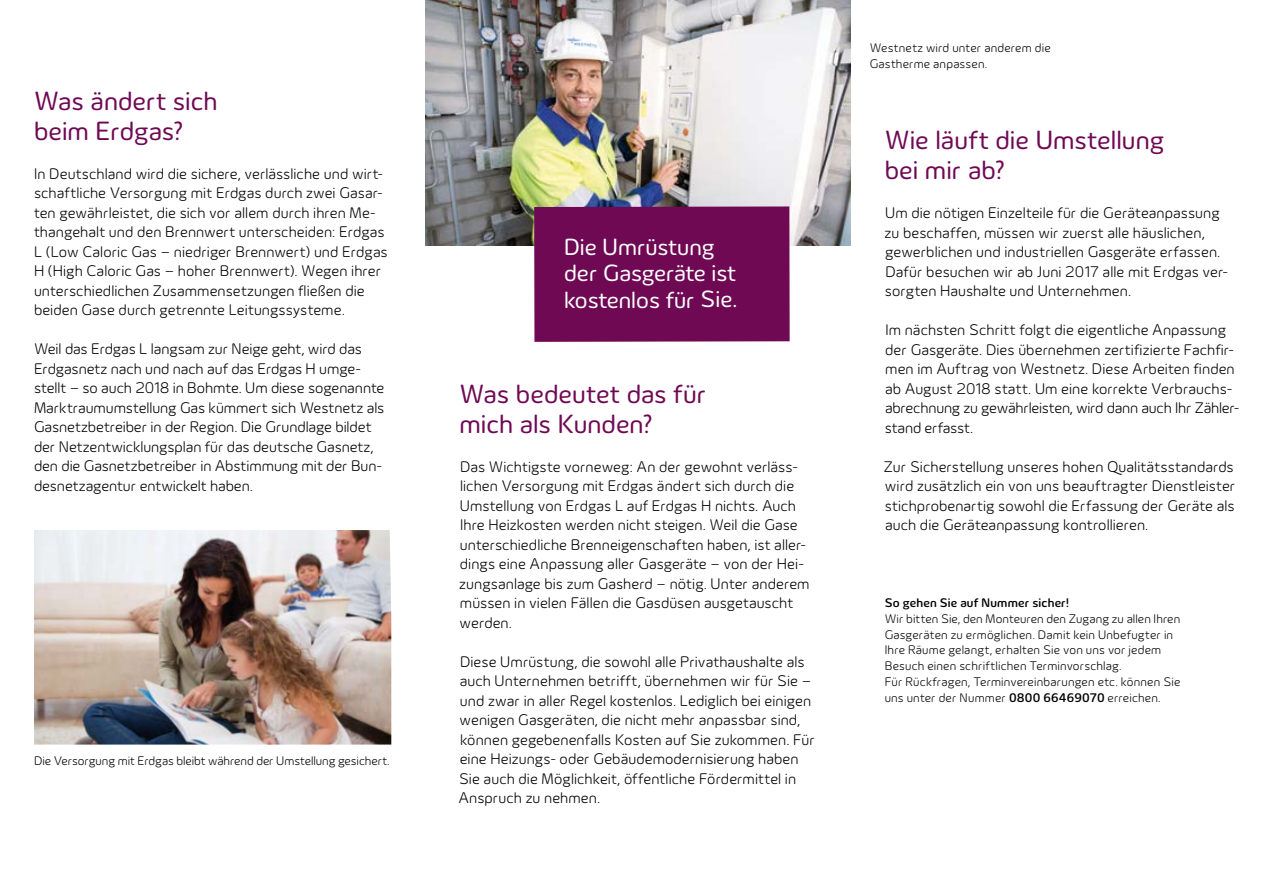
<style>
.page{position:relative;width:1276px;height:893px;background:#fff}
.page>*{position:absolute;margin:0;border:0;box-sizing:border-box;transform-origin:0 0}
.t1{font:27px/29.7px "Innogy";color:#6f0954}
.t2{font:24px/26.4px "Innogy";letter-spacing:-.005em;color:#fff}
.t3{font:300 15.75px/19.5px "Innogy";color:#000}
.t4{font:300 12.75px/15.8px "Innogy";letter-spacing:.01em;color:#000}
.t5{font:500 12.75px "Innogy";letter-spacing:.015em;color:#000}
.s1{font-weight:500}
</style>
<div class="page">
<img style="left:425px;top:0;width:425px;height:245px">
<img style="left:34px;top:530px;width:357px;height:215px">
<div style="left:534px;top:206px;width:255px;height:136px;background:#6f0954"></div>
<h1 class="t1" style="left:34px;top:86px;width:185px">Was ändert sich beim Erdgas?</h1>
<p class="t3" style="left:34px;top:164px;width:355px">In Deutschland wird die sichere, verlässliche und wirt&shy;schaftliche Versorgung mit Erdgas durch zwei Gasar&shy;ten gewährleistet, die sich vor allem durch ihren Me&shy;thangehalt und den Brennwert unterscheiden: Erdgas L (Low Caloric Gas – niedriger Brennwert) und Erdgas H (High Caloric Gas – hoher Brennwert). Wegen ihrer unterschiedlichen Zusammensetzungen fließen die beiden Gase durch getrennte Leitungssysteme.</p>
<p class="t3" style="left:34px;top:340px;width:352px">Weil das Erdgas L langsam zur Neige geht, wird das Erdgasnetz nach und nach auf das Erdgas H umge&shy;stellt – so auch 2018 in Bohmte. Um diese sogenannte Marktraumumstellung Gas kümmert sich Westnetz als Gasnetzbetreiber in der Region. Die Grundlage bildet der Netzentwicklungsplan für das deutsche Gasnetz, den die Gasnetzbetreiber in Abstimmung mit der Bun&shy;desnetzagentur entwickelt haben.</p>
<p class="t4" style="left:34px;top:753px;width:357px">Die Versorgung mit Erdgas bleibt während der Umstellung gesichert.</p>
<h2 class="t2" style="left:564px;top:234px;width:175px">Die Umrüstung der Gasgeräte ist kostenlos für Sie.</h2>
<h1 class="t1" style="left:459px;top:379px;width:248px">Was bedeutet das für mich als Kunden?</h1>
<p class="t3" style="left:459px;top:457px;width:352px">Das Wichtigste vorneweg: An der gewohnt verläss&shy;lichen Versorgung mit Erdgas ändert sich durch die Umstellung von Erdgas L auf Erdgas H nichts. Auch Ihre Heizkosten werden nicht steigen. Weil die Gase unterschiedliche Brenneigenschaften haben, ist aller&shy;dings eine Anpassung aller Gasgeräte – von der Hei&shy;zungsanlage bis zum Gasherd – nötig. Unter anderem müssen in vielen Fällen die Gasdüsen ausgetauscht werden.</p>
<p class="t3" style="left:458px;top:652px;width:358px">Diese Umrüstung, die sowohl alle Privathaushalte als auch Unternehmen betrifft, übernehmen wir für Sie – und zwar in aller Regel kostenlos. Lediglich bei einigen wenigen Gasgeräten, die nicht mehr anpassbar sind, können gegebenenfalls Kosten auf Sie zukommen. Für eine Heizungs- oder Gebäudemodernisierung haben Sie auch die Möglichkeit, öffentliche Fördermittel in Anspruch zu nehmen.</p>
<p class="t4" style="left:870px;top:40px;width:182px">Westnetz wird unter anderem die<br>Gastherme anpassen.</p>
<h1 class="t1" style="left:884px;top:125px;width:281px">Wie läuft die Umstellung bei mir ab?</h1>
<p class="t3" style="left:884px;top:203px;width:345px">Um die nötigen Einzelteile für die Geräteanpassung zu beschaffen, müssen wir zuerst alle häuslichen, gewerblichen und industriellen Gasgeräte erfassen.<br>Dafür besuchen wir ab Juni 2017 alle mit Erdgas ver&shy;sorgten Haushalte und Unternehmen.</p>
<p class="t3" style="left:885px;top:320px;width:356px">Im nächsten Schritt folgt die eigentliche Anpassung der Gasgeräte. Dies übernehmen zertifizierte Fachfir&shy;men im Auftrag von Westnetz. Diese Arbeiten finden ab August 2018 statt. Um eine korrekte Verbrauchs&shy;abrechnung zu gewährleisten, wird dann auch Ihr Zähler&shy;stand erfasst.</p>
<p class="t3" style="left:884px;top:457px;width:353px;text-align:justify">Zur Sicherstellung unseres hohen Qualitätsstandards wird zusätzlich ein von uns beauftragter Dienstleister stichprobenartig sowohl die Erfassung der Geräte als auch die Geräteanpassung kontrollieren.</p>
<p class="t5" style="left:884px;top:595px;width:186px">So gehen Sie auf Nummer sicher!</p>
<p class="t4" style="left:884px;top:611px;width:297px">Wir bitten Sie, den Monteuren den Zugang zu allen Ihren Gasgeräten zu ermöglichen. Damit kein Unbefugter in Ihre Räume gelangt, erhalten Sie von uns vor jedem Besuch einen schriftlichen Terminvorschlag.<br>Für Rückfragen, Terminvereinbarungen etc. können Sie uns unter der Nummer <span class="s1">0800 66469070</span> erreichen.</p>
</div>
